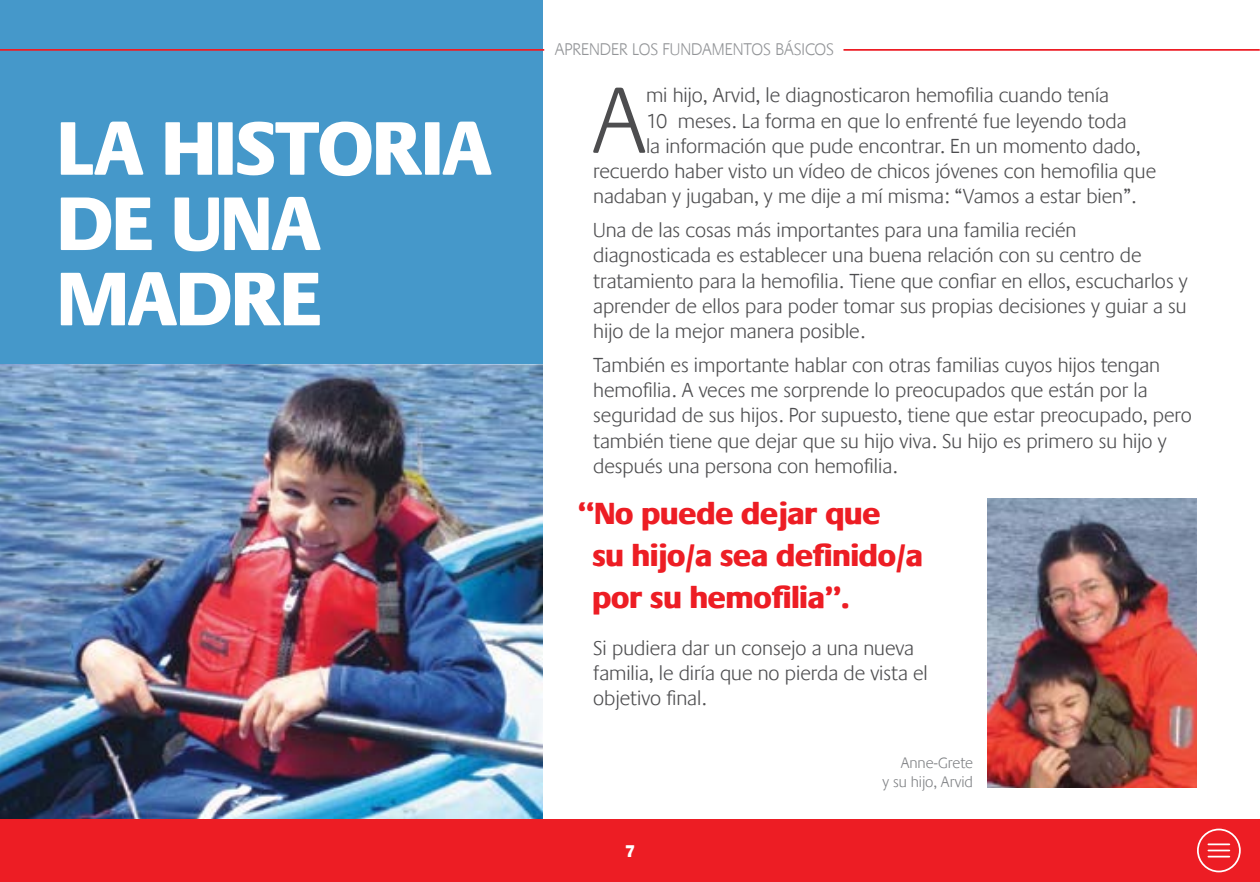
<style>
.page{position:relative;width:1260px;height:882px;background:#fff}
.page>*{position:absolute;margin:0;border:0;box-sizing:border-box;transform-origin:0 0}
.t1{font:300 96.6px "Praxis LT";color:#4d4d4f}
.t2{font:800 78.75px/75.2px "Praxis LT";color:#fff}
.t3{font:800 31.5px/42px "Praxis LT";color:#ed1d24}
.t4{font:300 21px/25.2px "Praxis LT";color:#4d4d4f}
.t5{font:300 17.5px "Praxis LT";color:#939598}
.t6{font:800 17.5px "Praxis LT";color:#fff}
.t7{font:300 15.75px/18.9px "Praxis LT";color:#808285;text-align:right}
</style>
<div class="page">
<div style="left:0;top:0;width:543px;height:369px;background:#4598ca"></div>
<div style="left:0;top:819px;width:1260px;height:63px;background:#ed1d24"></div>
<img style="left:0;top:365px;width:543px;height:454px">
<img style="left:987px;top:499px;width:210px;height:289px">
<hr style="left:844px;top:49px;width:416px;height:2px;background:#ed1d24">
<hr style="left:0;top:49px;width:544px;height:2px;background:#ed1d24">
<div style="left:1197px;top:829px;width:44px;height:43px;border:2px solid #fff;border-radius:50%"></div>
<hr style="left:1208px;top:843px;width:21px;height:2px;background:#fff">
<svg style="left:1208px;top:850px;width:21px;height:1px"></svg>
<hr style="left:1208px;top:856px;width:21px;height:2px;background:#fff">
<h2 class="t2" style="left:58px;top:112px;width:435px">LA HISTORIA<br>DE UNA<br>MADRE</h2>
<p class="t5" style="left:555px;top:40px;width:281px">APRENDER LOS FUNDAMENTOS BÁSICOS</p>
<h1 class="t1" style="left:592px;top:68px;width:55px">A</h1>
<p class="t4" style="left:646px;top:83px;width:465px">mi hijo, Arvid, le diagnosticaron hemofilia cuando tenía</p>
<p class="t4" style="left:646px;top:108px;width:482px">10 meses. La forma en que lo enfrenté fue leyendo toda</p>
<p class="t4" style="left:646px;top:134px;width:496px">la información que pude encontrar. En un momento dado,</p>
<p class="t4" style="left:593px;top:159px;width:564px">recuerdo haber visto un vídeo de chicos jóvenes con hemofilia que</p>
<p class="t4" style="left:593px;top:184px;width:545px">nadaban y jugaban, y me dije a mí misma: “Vamos a estar bien”.</p>
<p class="t4" style="left:593px;top:218px;width:596px">Una de las cosas más importantes para una familia recién diagnosticada es establecer una buena relación con su centro de tratamiento para la hemofilia. Tiene que confiar en ellos, escucharlos y aprender de ellos para poder tomar sus propias decisiones y guiar a su hijo de la mejor manera posible.</p>
<p class="t4" style="left:593px;top:353px;width:600px">También es importante hablar con otras familias cuyos hijos tengan hemofilia. A veces me sorprende lo preocupados que están por la seguridad de sus hijos. Por supuesto, tiene que estar preocupado, pero también tiene que dejar que su hijo viva. Su hijo es primero su hijo y después una persona con hemofilia.</p>
<h3 class="t3" style="left:592px;top:492px;width:332px;text-indent:-14px">“No puede dejar que<br>su hijo/a sea definido/a por su hemofilia”.</h3>
<p class="t4" style="left:593px;top:635px;width:336px">Si pudiera dar un consejo a una nueva familia, le diría que no pierda de vista el objetivo final.</p>
<p class="t6" style="left:625px;top:841px;width:11px">7</p>
<p class="t7" style="left:882px;top:753px;width:92px">Anne-Grete<br>y su hijo, Arvid</p>
</div>
